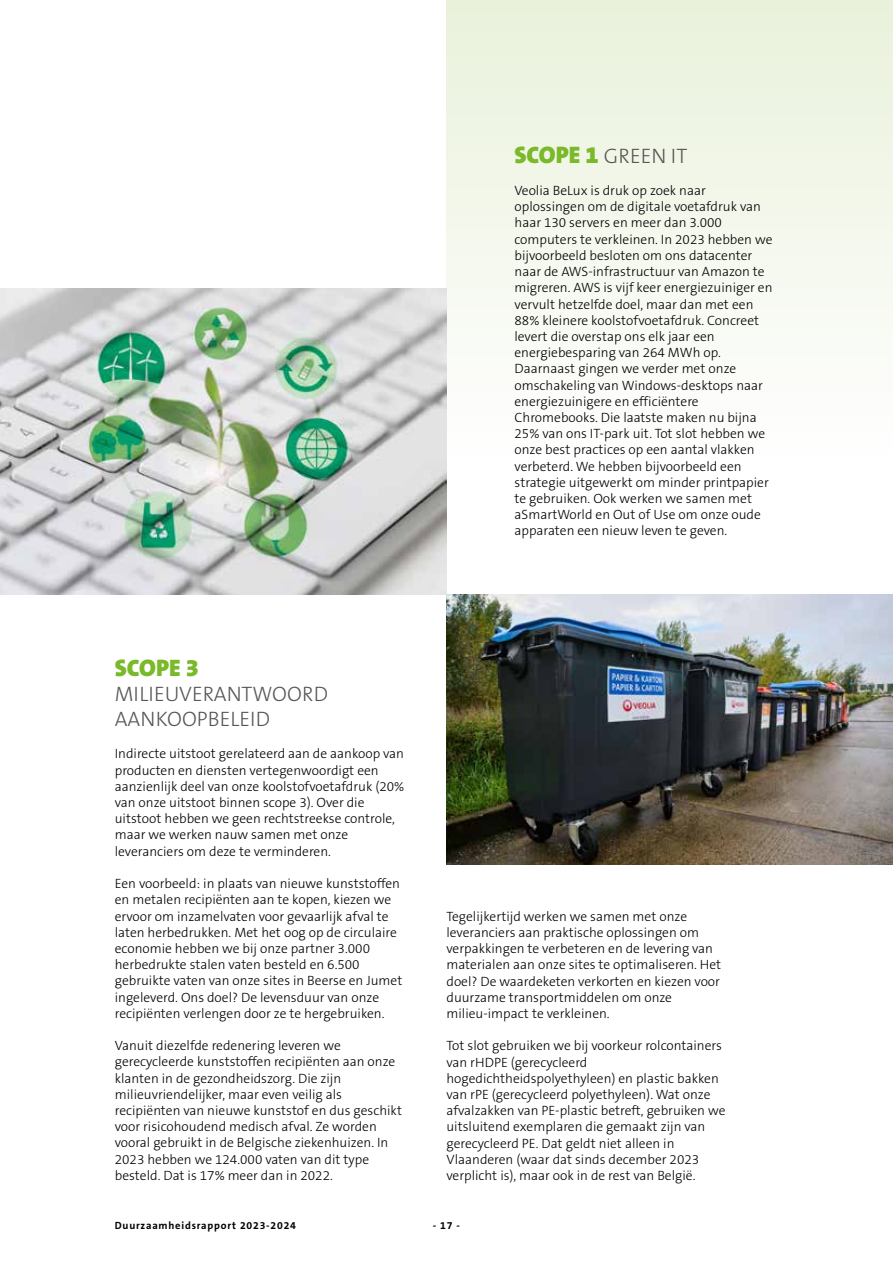
<style>
.page{position:relative;width:893px;height:1263px;background:#fff}
.page>*{position:absolute;margin:0;border:0;box-sizing:border-box;transform-origin:0 0}
.t1{font:900 24px "The Sans B9";color:#7ab929}
.t2{font:300 21px/25.2px "The Sans B3";color:#575756}
.t3{font:300 13.5px/16.2px "The Sans B3";color:#000}
.t4{font:700 10.5px "The Sans B7";letter-spacing:.075em;color:#000}
.s1{font-family:"The Sans B9";font-weight:900;font-size:24px;color:#7ab929}
</style>
<div class="page">
<div style="left:446px;top:0;width:447px;height:454px;background:linear-gradient(to bottom,#e9f1db,#fefefe)"></div>
<img style="left:446px;top:594px;width:447px;height:270px">
<img style="left:0;top:288px;width:446px;height:306px">
<h2 class="t2" style="left:514px;top:144px;width:174px"><span class="s1">SCOPE 1</span> GREEN IT</h2>
<p class="t3" style="left:514px;top:183px;width:259px">Veolia BeLux is druk op zoek naar oplossingen om de digitale voetafdruk van haar 130 servers en meer dan 3.000 computers te verkleinen. In 2023 hebben we bijvoorbeeld besloten om ons datacenter naar de AWS-infrastructuur van Amazon te migreren. AWS is vijf keer energiezuiniger en vervult hetzelfde doel, maar dan met een 88% kleinere koolstofvoetafdruk. Concreet levert die overstap ons elk jaar een energiebesparing van 264 MWh op.<br>Daarnaast gingen we verder met onze omschakeling van Windows-desktops naar energiezuinigere en efficiëntere Chromebooks. Die laatste maken nu bijna 25% van ons IT-park uit. Tot slot hebben we onze best practices op een aantal vlakken verbeterd. We hebben bijvoorbeeld een strategie uitgewerkt om minder printpapier te gebruiken. Ook werken we samen met aSmartWorld en Out of Use om onze oude apparaten een nieuw leven te geven.</p>
<h1 class="t1" style="left:115px;top:655px;width:86px">SCOPE 3</h1>
<h2 class="t2" style="left:115px;top:682px;width:215px">MILIEUVERANTWOORD<br>AANKOOPBELEID</h2>
<p class="t3" style="left:115px;top:746px;width:291px">Indirecte uitstoot gerelateerd aan de aankoop van producten en diensten vertegenwoordigt een aanzienlijk deel van onze koolstofvoetafdruk (20% van onze uitstoot binnen scope 3). Over die uitstoot hebben we geen rechtstreekse controle, maar we werken nauw samen met onze leveranciers om deze te verminderen.</p>
<p class="t3" style="left:115px;top:876px;width:289px">Een voorbeeld: in plaats van nieuwe kunststoffen en metalen recipiënten aan te kopen, kiezen we ervoor om inzamelvaten voor gevaarlijk afval te laten herbedrukken. Met het oog op de circulaire economie hebben we bij onze partner 3.000 herbedrukte stalen vaten besteld en 6.500 gebruikte vaten van onze sites in Beerse en Jumet ingeleverd. Ons doel? De levensduur van onze recipiënten verlengen door ze te hergebruiken.</p>
<p class="t3" style="left:115px;top:1038px;width:289px">Vanuit diezelfde redenering leveren we gerecycleerde kunststoffen recipiënten aan onze klanten in de gezondheidszorg. Die zijn milieuvriendelijker, maar even veilig als recipiënten van nieuwe kunststof en dus geschikt voor risicohoudend medisch afval. Ze worden vooral gebruikt in de Belgische ziekenhuizen. In 2023 hebben we 124.000 vaten van dit type besteld. Dat is 17% meer dan in 2022.</p>
<p class="t3" style="left:446px;top:909px;width:276px">Tegelijkertijd werken we samen met onze leveranciers aan praktische oplossingen om verpakkingen te verbeteren en de levering van materialen aan onze sites te optimaliseren. Het doel? De waardeketen verkorten en kiezen voor duurzame transportmiddelen om onze milieu-impact te verkleinen.</p>
<p class="t3" style="left:446px;top:1038px;width:280px">Tot slot gebruiken we bij voorkeur rolcontainers van rHDPE (gerecycleerd hogedichtheidspolyethyleen) en plastic bakken van rPE (gerecycleerd polyethyleen). Wat onze afvalzakken van PE-plastic betreft, gebruiken we uitsluitend exemplaren die gemaakt zijn van gerecycleerd PE. Dat geldt niet alleen in Vlaanderen (waar dat sinds december 2023 verplicht is), maar ook in de rest van België.</p>
<p class="t4" style="left:115px;top:1220px;width:183px">Duurzaamheidsrapport 2023-2024</p>
<p class="t4" style="left:433px;top:1220px;width:29px">- 17 -</p>
</div>
